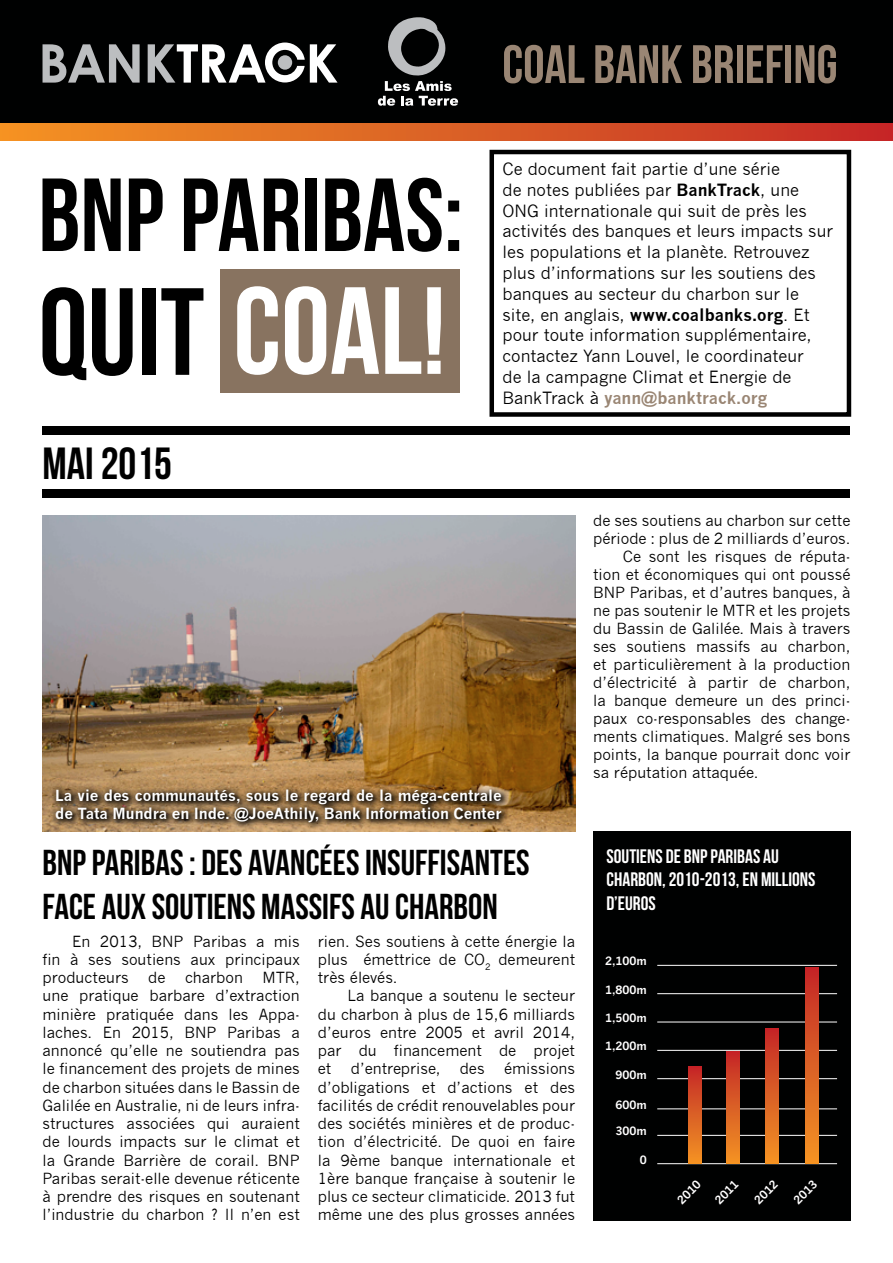
<style>
.page{position:relative;width:893px;height:1263px;background:#fff}
.page>*{position:absolute;margin:0;border:0;box-sizing:border-box;transform-origin:0 0}
.t1{font:54px "Bebas Neue";color:#9a8674}
.t2{font:45px "Bebas Neue";color:#000}
.t3{font:36px/43.2px "Bebas Neue";color:#000}
.t4{font:19.5px "Bebas Neue";color:#fff}
.t5{font:16.5px/20.9px "News Gothic";color:#000}
.t6{font:15px/18.3px "News Gothic";color:#000;text-align:justify}
.t7{font:700 15px/18px "News Gothic";color:#fff}
.t8{font:700 11.25px "News Gothic";color:#fff}
.s1{font-weight:700}
.s2{font-weight:700;color:#9a8674}
</style>
<div class="page">
<div style="left:0;top:0;width:893px;height:125px;background:#000101"></div>
<svg style="left:43px;top:43px;width:295px;height:40px"></svg>
<div style="left:278px;top:55px;width:14px;height:15px;background:#bcbec0;border-radius:50%"></div>
<div style="left:0;top:124px;width:893px;height:16px;background:linear-gradient(to right,#f39423,#c42a27)"></div>
<div style="left:43px;top:426px;width:807px;height:9px;background:#000"></div>
<div style="left:43px;top:489px;width:807px;height:8px;background:#000"></div>
<div style="left:489px;top:150px;width:362px;height:267px;border:4px solid #000"></div>
<div style="left:593px;top:831px;width:257px;height:389px;background:#000101"></div>
<hr style="left:657px;top:1163px;width:180px;height:1px;background:#fff">
<hr style="left:657px;top:1135px;width:180px;height:1px;background:#fff">
<hr style="left:657px;top:1108px;width:180px;height:1px;background:#fff">
<hr style="left:657px;top:1078px;width:180px;height:1px;background:#fff">
<hr style="left:657px;top:1050px;width:180px;height:1px;background:#fff">
<hr style="left:657px;top:1021px;width:180px;height:1px;background:#fff">
<svg style="left:689px;top:1067px;width:13px;height:97px"></svg>
<svg style="left:726px;top:1052px;width:13px;height:112px"></svg>
<hr style="left:657px;top:993px;width:180px;height:1px;background:#fff">
<hr style="left:657px;top:965px;width:180px;height:1px;background:#fff">
<svg style="left:766px;top:1028px;width:13px;height:136px;background:#db5e25"></svg>
<svg style="left:805px;top:968px;width:13px;height:196px;background:#db5e25"></svg>
<svg style="left:43px;top:287px;width:43px;height:93px"></svg>
<svg style="left:92px;top:288px;width:41px;height:88px"></svg>
<div style="left:142px;top:288px;width:13px;height:87px;background:#000"></div>
<svg style="left:161px;top:288px;width:42px;height:87px"></svg>
<div style="left:220px;top:269px;width:239px;height:123px;background:#887360"></div>
<svg style="left:237px;top:286px;width:41px;height:89px"></svg>
<svg style="left:285px;top:286px;width:94px;height:89px"></svg>
<svg style="left:385px;top:287px;width:36px;height:87px"></svg>
<svg style="left:427px;top:287px;width:14px;height:87px"></svg>
<svg style="left:43px;top:178px;width:35px;height:73px"></svg>
<svg style="left:84px;top:178px;width:37px;height:73px"></svg>
<svg style="left:129px;top:178px;width:34px;height:73px"></svg>
<svg style="left:184px;top:178px;width:115px;height:73px"></svg>
<div style="left:305px;top:178px;width:12px;height:73px;background:#000"></div>
<svg style="left:325px;top:178px;width:117px;height:74px"></svg>
<svg style="left:448px;top:201px;width:11px;height:50px"></svg>
<img style="left:43px;top:515px;width:532px;height:316px">
<svg style="left:51px;top:784px;width:459px;height:46px;background:#765a39"></svg>
<svg style="left:378px;top:17px;width:80px;height:89px"></svg>
<h1 class="t1" style="left:502px;top:35px;width:337px">COAL BANK BRIEFING</h1>
<h2 class="t2" style="left:43px;top:438px;width:131px">MAI 2015</h2>
<p class="t5" style="left:502px;top:159px;width:332px">Ce document fait partie d’une série<br>de notes publiées par <span class="s1">BankTrack</span>, une ONG internationale qui suit de près les activités des banques et leurs impacts sur les populations et la planète. Retrouvez plus d’informations sur les soutiens des banques au secteur du charbon sur le site, en anglais, <span class="s1">www.coalbanks.org</span>. Et pour toute information supplémentaire, contactez Yann Louvel, le coordinateur<br>de la campagne Climat et Energie de BankTrack à <span class="s2">yann@banktrack.org</span></p>
<p class="t6" style="left:593px;top:512px;width:259px">de ses soutiens au charbon sur cette</p>
<p class="t6" style="left:593px;top:530px;width:259px">période : plus de 2 milliards d’euros.</p>
<p class="t6" style="left:623px;top:548px;width:229px">Ce sont les risques de réputa-</p>
<p class="t6" style="left:593px;top:566px;width:259px">tion et économiques qui ont poussé</p>
<p class="t6" style="left:593px;top:584px;width:259px">BNP Paribas, et d’autres banques, à</p>
<p class="t6" style="left:593px;top:602px;width:259px">ne pas soutenir le MTR et les projets</p>
<p class="t6" style="left:593px;top:620px;width:259px">du Bassin de Galilée. Mais à travers</p>
<p class="t6" style="left:593px;top:638px;width:259px">ses soutiens massifs au charbon,</p>
<p class="t6" style="left:593px;top:656px;width:259px">et particulièrement à la production</p>
<p class="t6" style="left:593px;top:674px;width:259px">d’électricité à partir de charbon,</p>
<p class="t6" style="left:593px;top:692px;width:259px">la banque demeure un des princi-</p>
<p class="t6" style="left:593px;top:710px;width:259px">paux co-responsables des change-</p>
<p class="t6" style="left:593px;top:728px;width:259px">ments climatiques. Malgré ses bons</p>
<p class="t6" style="left:593px;top:746px;width:259px">points, la banque pourrait donc voir</p>
<p class="t6" style="left:593px;top:764px;width:167px">sa réputation attaquée.</p>
<p class="t7" style="left:55px;top:786px;width:448px">La vie des communautés, sous le regard de la méga-centrale de Tata Mundra en Inde. @JoeAthily, Bank Information Center</p>
<h3 class="t3" style="left:43px;top:841px;width:489px">BNP PARIBAS : DES AVANCÉES INSUFFISANTES<br>FACE AUX SOUTIENS MASSIFS AU CHARBON</h3>
<p class="t6" style="left:43px;top:932px;width:259px;text-indent:30px">En 2013, BNP Paribas a mis fin à ses soutiens aux principaux producteurs</p>
<p class="t6" style="left:43px;top:969px;width:259px;text-indent:220px">MTR, une pratique barbare d’extraction minière pratiquée dans les Appa&shy;laches. En 2015, BNP Paribas a annoncé qu’elle ne soutiendra pas le financement des projets de mines de charbon situées dans le Bassin de Galilée en Australie, ni de leurs infra&shy;structures associées qui auraient de lourds impacts sur le climat et la Grande Barrière de corail. BNP Paribas serait-elle devenue réticente à prendre des risques en soutenant l’industrie du charbon ? Il n’en est</p>
<p class="t6" style="left:148px;top:969px;width:19px">de</p>
<p class="t6" style="left:185px;top:969px;width:59px">charbon</p>
<p class="t6" style="left:318px;top:932px;width:259px">rien. Ses soutiens à cette énergie la plus émettrice de CO<sub>2</sub> demeurent très élevés.</p>
<p class="t6" style="left:318px;top:987px;width:259px;text-indent:30px">La banque a soutenu le secteur du charbon à plus de 15,6 milliards d’euros entre 2005 et avril 2014, par du financement de projet et</p>
<p class="t6" style="left:351px;top:1060px;width:91px">d’entreprise,</p>
<p class="t6" style="left:460px;top:1060px;width:27px">des</p>
<p class="t6" style="left:318px;top:1060px;width:259px;text-indent:186px">émissions d’obligations et d’actions et des facilités de crédit renouvelables pour des sociétés minières et de produc&shy;tion d’électricité. De quoi en faire la 9ème banque internationale et 1ère banque française à soutenir le plus ce secteur climaticide. 2013 fut même une des plus grosses années</p>
<h3 class="t4" style="left:606px;top:846px;width:8px">SOUTIENS</h3>
<h3 class="t4" style="left:666px;top:846px;width:60px">DE BNP PARIBAS</h3>
<h3 class="t4" style="left:763px;top:846px;width:9px">AU</h3>
<h3 class="t4" style="left:606px;top:869px;width:9px">CHARBON</h3>
<h3 class="t4" style="left:662px;top:869px;width:117px">, 2010-2013, EN MILLIONS</h3>
<h3 class="t4" style="left:606px;top:892px;width:20px">D’EUROS</h3>
<p class="t8" style="left:605px;top:954px;width:43px">2,100m</p>
<p class="t8" style="left:605px;top:983px;width:43px">1,800m</p>
<p class="t8" style="left:605px;top:1011px;width:43px">1,500m</p>
<p class="t8" style="left:605px;top:1039px;width:43px">1,200m</p>
<p class="t8" style="left:615px;top:1068px;width:33px">900m</p>
<p class="t8" style="left:615px;top:1098px;width:33px">600m</p>
<p class="t8" style="left:615px;top:1124px;width:33px">300m</p>
<p class="t8" style="left:640px;top:1153px;width:8px">0</p>
<p class="t8" style="left:674px;top:1197px;width:29px;rotate:-45deg">2010</p>
<p class="t8" style="left:712px;top:1197px;width:29px;rotate:-45deg">2011</p>
<p class="t8" style="left:751px;top:1197px;width:29px;rotate:-45deg">2012</p>
<p class="t8" style="left:791px;top:1197px;width:29px;rotate:-45deg">2013</p>
</div>
